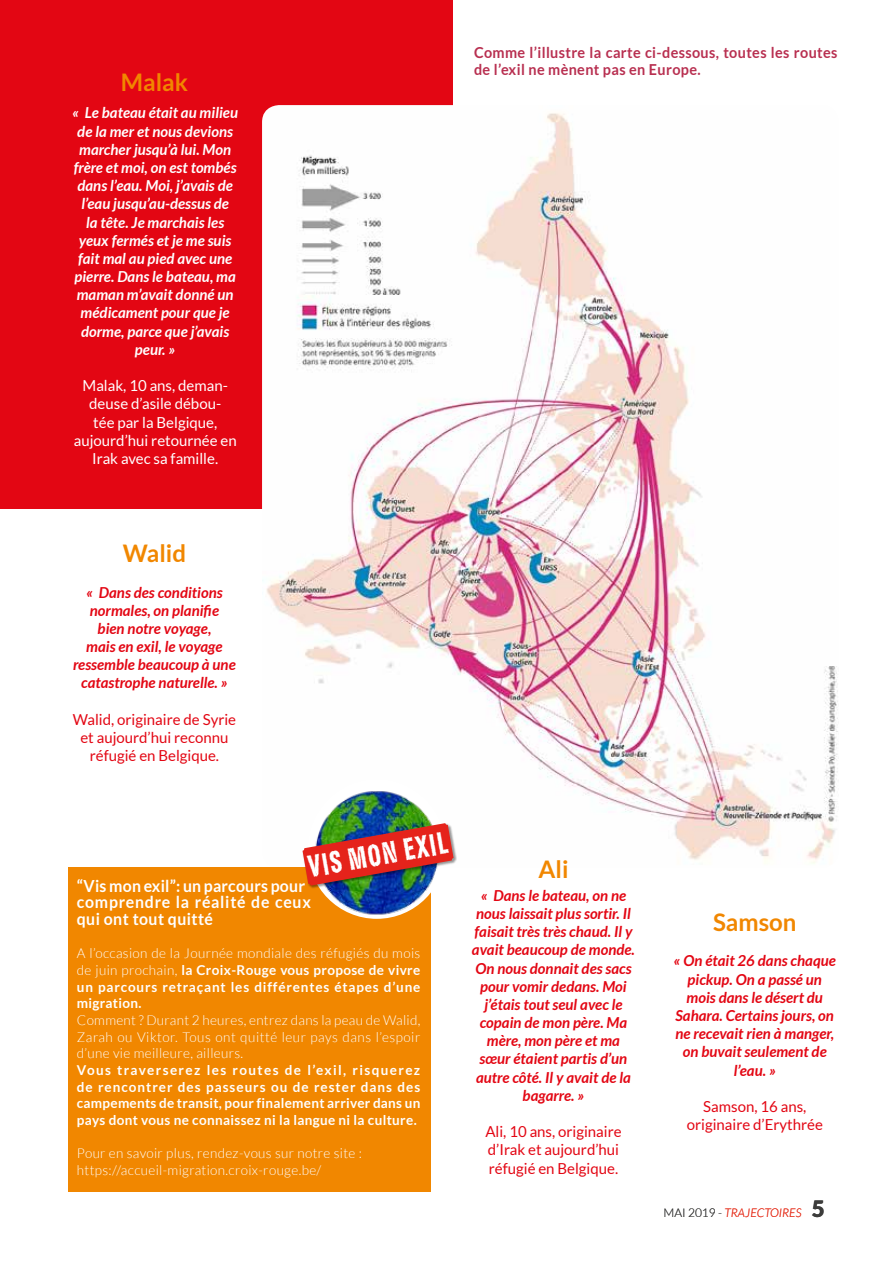
<style>
.page{position:relative;width:893px;height:1263px;background:#fff}
.page>*{position:absolute;margin:0;border:0;box-sizing:border-box;transform-origin:0 0}
.t1{font:29.85px "Portago ITCTT";color:#fff}
.t2{font:700 24.3px "Lato";color:#f18700}
.t3{font:700 16.65px/16.6px "Lato";letter-spacing:.025em;color:#fff;scale:.95 1}
.t4{font:italic 700 15.15px/18.1px "Lato";color:#e30613;text-align:center}
.t5{font:italic 700 15.15px/18.1px "Lato";color:#fff;text-align:center}
.t6{font:15.15px/18.1px "Lato";color:#e30613;text-align:center}
.t7{font:15.15px/18.1px "Lato";color:#fff;text-align:center}
.t8{font:700 15.15px/16.6px "Lato";letter-spacing:.025em;color:#b82f50;scale:.95 1}
.t9{font:700 13.65px/16.6px "Lato";letter-spacing:.025em;color:#fff;text-align:justify}
.t10{font:300 13.65px/16.6px "Lato";letter-spacing:.025em;color:#fff;text-align:justify}
.t11{font:italic 300 12px "Lato";color:#e6321f}
.s1{font-weight:300}
.s2{font-style:normal;color:#3c3c3b}
.s3{font-weight:900;font-style:normal;font-size:22.5px;color:#3c3c3b}
</style>
<div class="page">
<img style="left:0;top:0;width:1px;height:206px">
<div style="left:1px;top:0;width:452px;height:508px;background:#e30613"></div>
<img style="left:262px;top:105px;width:576px;height:763px">
<div style="left:68px;top:868px;width:362px;height:324px;background:#f18700"></div>
<img style="left:291px;top:762px;width:171px;height:180px">
<div style="left:302px;top:823px;width:155px;height:66px;background:#000;opacity:.4"></div>
<img style="left:302px;top:823px;width:152px;height:62px">
<h2 class="t2" style="left:121px;top:68px;width:69px">Malak</h2>
<p class="t5" style="left:72px;top:104px;width:167px">« Le bateau était au milieu de la mer et nous devions marcher jusqu’à lui. Mon frère et moi, on est tombés dans l’eau. Moi, j’avais de l’eau jusqu’au-dessus de<br>la tête. Je marchais les yeux fermés et je me suis fait mal au pied avec une pierre. Dans le bateau, ma maman m’avait donné un médicament pour que je dorme, parce que j’avais peur. »</p>
<p class="t7" style="left:74px;top:376px;width:164px">Malak, 10 ans, deman&shy;deuse d’asile débou-<br>tée par la Belgique, aujourd’hui retournée en<br>Irak avec sa famille.</p>
<p class="t8" style="left:474px;top:44px;width:384px">Comme l’illustre la carte ci-dessous, toutes les routes de l’exil ne mènent pas en Europe.</p>
<h2 class="t2" style="left:123px;top:539px;width:65px">Walid</h2>
<p class="t4" style="left:73px;top:583px;width:164px">« Dans des conditions normales, on planifie<br>bien notre voyage,<br>mais en exil, le voyage ressemble beaucoup à une catastrophe naturelle. »</p>
<p class="t6" style="left:73px;top:710px;width:165px">Walid, originaire de Syrie et aujourd’hui reconnu réfugié en Belgique.</p>
<h1 class="t1" style="left:305px;top:848px;width:142px;rotate:-10deg">VIS MON EXIL</h1>
<p class="t3" style="left:77px;top:877px;width:248px">“Vis mon exil”: un parcours pour comprendre la réalité de ceux qui ont tout quitté</p>
<p class="t9" style="left:77px;top:945px;width:345px"><span class="s1">A l’occasion de la Journée mondiale des réfugiés du mois de juin prochain,</span> la Croix-Rouge vous propose de vivre un parcours retraçant les différentes étapes d’une migration.</p>
<p class="t10" style="left:77px;top:1012px;width:345px">Comment ? Durant 2 heures, entrez dans la peau de Walid, Zarah ou Viktor. Tous ont quitté leur pays dans l’espoir d’une vie meilleure, ailleurs.</p>
<p class="t9" style="left:77px;top:1062px;width:345px">Vous traverserez les routes de l’exil, risquerez de rencontrer des passeurs ou de rester dans des campements de transit, pour finalement arriver dans un pays dont vous ne connaissez ni la langue ni la culture.</p>
<p class="t10" style="left:77px;top:1145px;width:287px">Pour en savoir plus, rendez-vous sur notre site : https://accueil-migration.croix-rouge.be/</p>
<h2 class="t2" style="left:538px;top:855px;width:32px">Ali</h2>
<p class="t4" style="left:472px;top:886px;width:165px">« Dans le bateau, on ne nous laissait plus sortir. Il faisait très très chaud. Il y avait beaucoup de monde.<br>On nous donnait des sacs pour vomir dedans. Moi j’étais tout seul avec le copain de mon père. Ma mère, mon père et ma sœur étaient partis d’un autre côté. Il y avait de la bagarre. »</p>
<p class="t6" style="left:485px;top:1122px;width:138px;text-align:left">Ali, 10 ans, originaire d’Irak et aujourd’hui réfugié en Belgique.</p>
<h2 class="t2" style="left:713px;top:908px;width:85px">Samson</h2>
<p class="t4" style="left:674px;top:952px;width:164px">« On était 26 dans chaque pickup. On a passé un mois dans le désert du<br>Sahara. Certains jours, on ne recevait rien à manger, on buvait seulement de l’eau. »</p>
<p class="t6" style="left:687px;top:1097px;width:138px">Samson, 16 ans, originaire d’Erythrée</p>
<p class="t11" style="left:663px;top:1206px;width:163px"><span class="s2">MAI 2019 -</span> TRAJECTOIRES <span class="s3">5</span></p>
</div>
